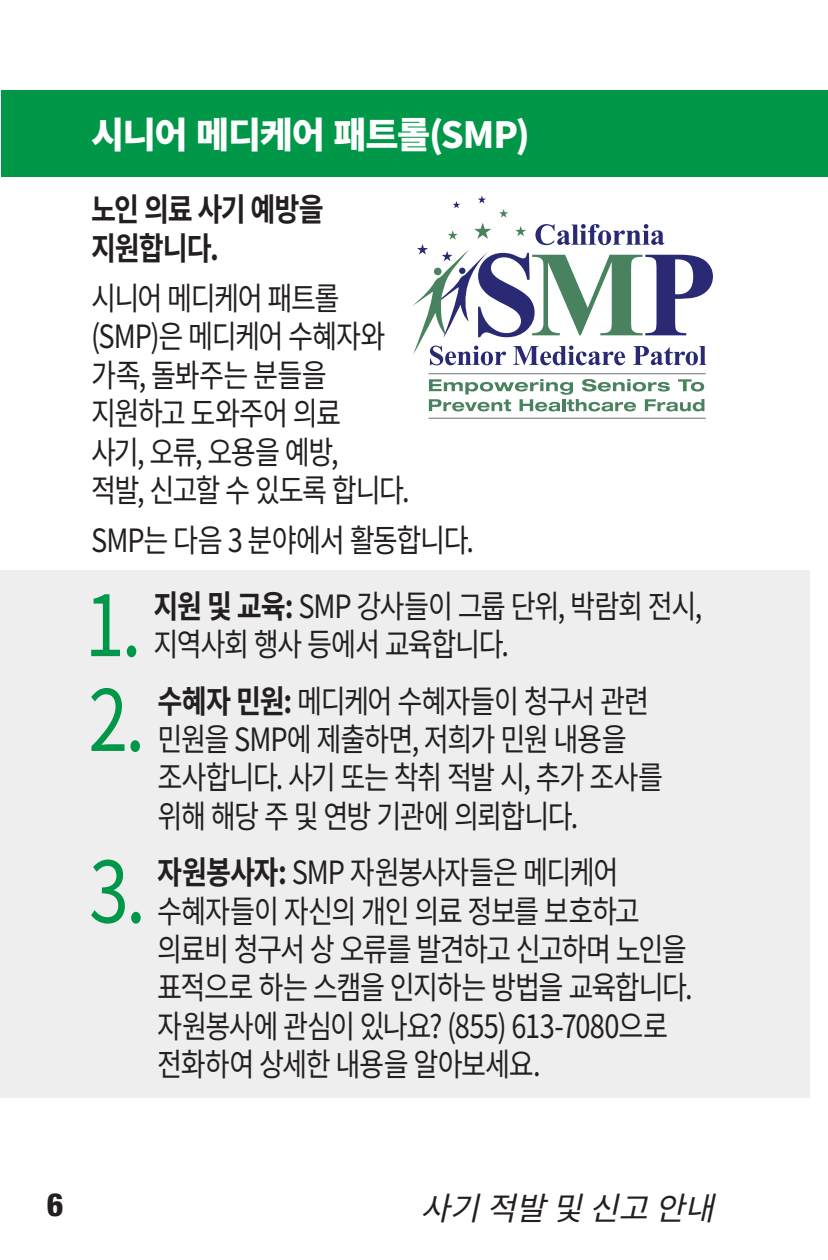
<style>
.page{position:relative;width:828px;height:1260px;background:#fff}
.page>*{position:absolute;margin:0;border:0;box-sizing:border-box;transform-origin:0 0}
.t1{font:84.4px "Source Han Sans KR";color:#009748;scale:.85 1}
.t2{font:800 36px "Source Han Sans KR";letter-spacing:-.03em;color:#fff}
.t3{font:32px/38.4px "Source Han Sans KR";letter-spacing:-.05em;color:#231f20;scale:.85 1}
.t4{font:700 32px/38.4px "Source Han Sans KR";letter-spacing:-.045em;color:#231f20;scale:.85 1}
.t5{font:italic 32px "Source Han Sans KR";color:#231f20}
.t6{font:800 condensed 32px "Helvetica Neue LT Std";color:#231f20}
.s1{font-weight:700}
</style>
<div class="page">
<div style="left:0;top:571px;width:810px;height:527px;background:#eeeeef"></div>
<div style="left:1px;top:90px;width:827px;height:86px;background:#009748"></div>
<svg style="left:429px;top:379px;width:275px;height:32px"></svg>
<hr style="left:428px;top:373px;width:278px;height:1px;background:#939598">
<hr style="left:428px;top:418px;width:278px;height:1px;background:#939598">
<svg style="left:413px;top:196px;width:300px;height:169px"></svg>
<p class="t2" style="left:91px;top:114px;width:440px">시니어 메디케어 패트롤(SMP)</p>
<p class="t4" style="left:91px;top:191px;width:275px">노인 의료 사기 예방을 지원합니다.</p>
<p class="t3" style="left:91px;top:280px;width:376px">시니어 메디케어 패트롤 (SMP)은 메디케어 수혜자와 가족, 돌봐주는 분들을 지원하고 도와주어 의료<br>사기, 오류, 오용을 예방,<br>적발, 신고할 수 있도록 합니다.</p>
<p class="t3" style="left:91px;top:522px;width:452px">SMP는 다음 3 분야에서 활동합니다.</p>
<p class="t1" style="left:85px;top:578px;width:68px">1.</p>
<p class="t3" style="left:154px;top:587px;width:647px"><span class="s1">지원 및 교육:</span> SMP 강사들이 그룹 단위, 박람회 전시, 지역사회 행사 등에서 교육합니다.</p>
<p class="t1" style="left:88px;top:672px;width:68px">2.</p>
<p class="t3" style="left:158px;top:682px;width:596px"><span class="s1">수혜자 민원:</span> 메디케어 수혜자들이 청구서 관련 민원을 SMP에 제출하면, 저희가 민원 내용을 조사합니다. 사기 또는 착취 적발 시, 추가 조사를 위해 해당 주 및 연방 기관에 의뢰합니다.</p>
<p class="t1" style="left:89px;top:844px;width:68px">3.</p>
<p class="t3" style="left:157px;top:854px;width:631px"><span class="s1">자원봉사자:</span> SMP 자원봉사자들은 메디케어 수혜자들이 자신의 개인 의료 정보를 보호하고 의료비 청구서 상 오류를 발견하고 신고하며 노인을 표적으로 하는 스캠을 인지하는 방법을 교육합니다. 자원봉사에 관심이 있나요? (855) 613-7080으로 전화하여 상세한 내용을 알아보세요.</p>
<p class="t6" style="left:47px;top:1185px;width:18px">6</p>
<p class="t5" style="left:420px;top:1190px;width:315px">사기적발및신고안내</p>
</div>
